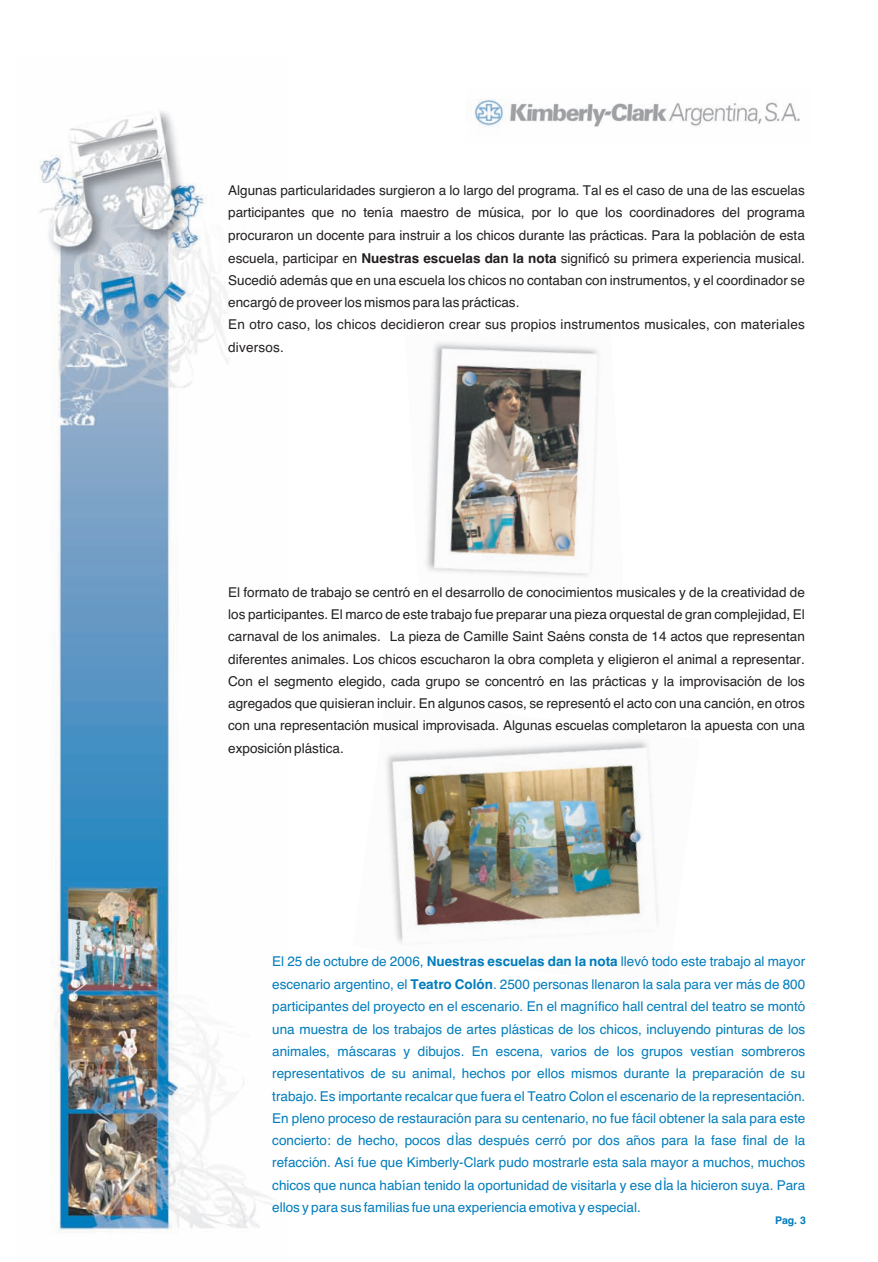
<style>
.page{position:relative;width:878px;height:1262px;background:#fff}
.page>*{position:absolute;margin:0;border:0;box-sizing:border-box;transform-origin:0 0}
.t1{font:13.5px/22.4px "Helvetica";color:#231f20}
.t2{font:13.5px/22.4px "Helvetica";color:#007cbc;text-align:justify}
.t3{font:700 10.5px "Helvetica";color:#007cbc}
.s1{font-weight:700}
</style>
<div class="page">
<img style="left:386px;top:740px;width:272px;height:203px">
<img style="left:426px;top:342px;width:173px;height:234px">
<img style="left:39px;top:111px;width:247px;height:1122px">
<img style="left:473px;top:99px;width:327px;height:29px">
<p class="t1" style="left:228px;top:179px;width:578px">Algunas particularidades surgieron a lo largo del programa. Tal es el caso de una de las escuelas participantes que no tenía maestro de música, por lo que los coordinadores del programa procuraron un docente para instruir a los chicos durante las prácticas. Para la población de esta escuela, participar en <span class="s1">Nuestras escuelas dan la nota</span> significó su primera experiencia musical.<br>Sucedió además que en una escuela los chicos no contaban con instrumentos, y el coordinador se encargó de proveer los mismos para las prácticas.<br>En otro caso, los chicos decidieron crear sus propios instrumentos musicales, con materiales diversos.</p>
<p class="t1" style="left:228px;top:581px;width:578px;text-align:justify">El formato de trabajo se centró en el desarrollo de conocimientos musicales y de la creatividad de los participantes. El marco de este trabajo fue preparar una pieza orquestal de gran complejidad, El carnaval de los animales. La pieza de Camille Saint Saéns consta de 14 actos que representan diferentes animales. Los chicos escucharon la obra completa y eligieron el animal a representar.<br>Con el segmento elegido, cada grupo se concentró en las prácticas y la improvisación de los agregados que quisieran incluir. En algunos casos, se representó el acto con una canción, en otros con una representación musical improvisada. Algunas escuelas completaron la apuesta con una exposición plástica.</p>
<p class="t2" style="left:272px;top:950px;width:534px">El 25 de octubre de 2006, <span class="s1">Nuestras escuelas dan la nota</span> llevó todo este trabajo al mayor escenario argentino, el <span class="s1">Teatro Colón</span>. 2500 personas llenaron la sala para ver más de 800 participantes del proyecto en el escenario. En el magnífico hall central del teatro se montó una muestra de los trabajos de artes plásticas de los chicos, incluyendo pinturas de los animales, máscaras y dibujos. En escena, varios de los grupos vestían sombreros representativos de su animal, hechos por ellos mismos durante la preparación de su trabajo. Es importante recalcar que fuera el Teatro Colon el escenario de la representación.<br>En pleno proceso de restauración para su centenario, no fue fácil obtener la sala para este concierto: de hecho, pocos dÌas después cerró por dos años para la fase final de la refacción. Así fue que Kimberly-Clark pudo mostrarle esta sala mayor a muchos, muchos chicos que nunca habían tenido la oportunidad de visitarla y ese dÌa la hicieron suya. Para ellos y para sus familias fue una experiencia emotiva y especial.</p>
<p class="t3" style="left:775px;top:1214px;width:32px">Pag. 3</p>
</div>
